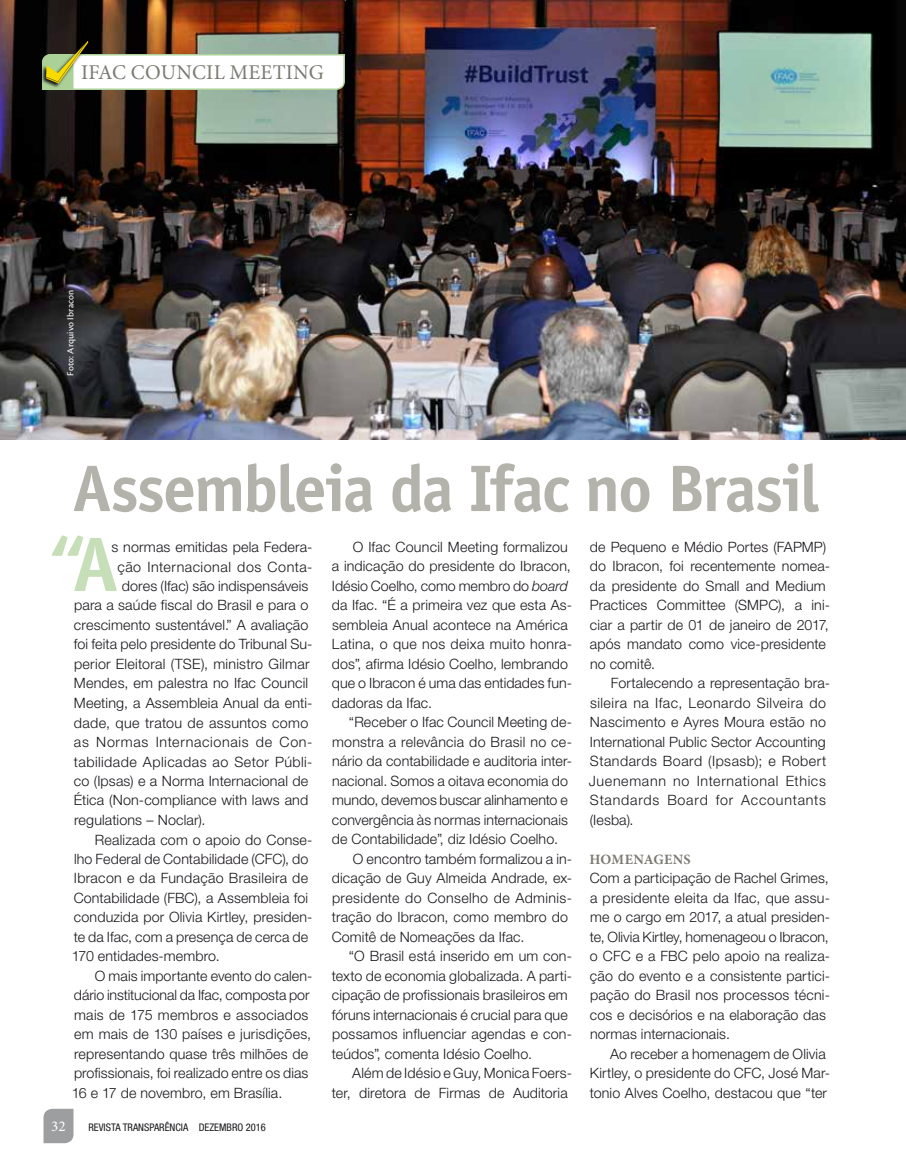
<style>
.page{position:relative;width:906px;height:1170px;background:#fff}
.page>*{position:absolute;margin:0;border:0;box-sizing:border-box;transform-origin:0 0}
.t1{font:700 66px "Officina Sans Std";letter-spacing:-.03em;color:#b4b3ab}
.t2{font:21px "Minion Pro";letter-spacing:.01em;color:#7c7b72}
.t3{font:15px "Minion Pro";color:#fff}
.t4{font:300 14.25px/19.5px "Helvetica Neue";letter-spacing:.01em;color:#1a171c}
.t5{font:300 14.25px/19.5px "Helvetica Neue";letter-spacing:.03em;color:#1a171c}
.t6{font:300 14.25px "Helvetica Neue";letter-spacing:.045em;color:#1a171c}
.t7{font:300 14.25px "Helvetica Neue";letter-spacing:.035em;color:#1a171c}
.t8{font:700 14.25px "Minion Pro";letter-spacing:.01em;color:#7c7b72}
.t9{font:condensed 10.5px "Helvetica Neue";color:#1a171c}
.t10{font:9.75px "Cronos Pro Capt";letter-spacing:.01em;color:#fff}
.s1{font-style:italic}
</style>
<div class="page">
<img style="left:0;top:0;width:906px;height:440px">
<svg style="left:52px;top:535px;width:65px;height:56px"></svg>
<svg style="left:44px;top:1109px;width:30px;height:34px"></svg>
<svg style="left:41px;top:40px;width:48px;height:1px"></svg>
<svg style="left:41px;top:41px;width:305px;height:50px"></svg>
<h2 class="t2" style="left:81px;top:60px;width:164px">IFAC COUNCIL MEE</h2>
<h2 class="t2" style="left:273px;top:60px;width:53px">TING</h2>
<p class="t10" style="left:65px;top:376px;width:88px;rotate:-90deg">Foto: Arquivo Ibracon</p>
<h1 class="t1" style="left:72px;top:447px;width:749px">Assembleia da Ifac no Brasil</h1>
<p class="t4" style="left:111px;top:537px;width:203px">s normas emitidas pela Federa-</p>
<p class="t7" style="left:117px;top:558px;width:197px">ção Internacional dos Conta-</p>
<p class="t4" style="left:122px;top:576px;width:188px">dores (Ifac) são indispensáveis</p>
<p class="t4" style="left:74px;top:595px;width:236px">para a saúde fiscal do Brasil e para o</p>
<p class="t4" style="left:74px;top:615px;width:236px">crescimento sustentável.” A avaliação</p>
<p class="t4" style="left:74px;top:634px;width:240px">foi feita pelo presidente do Tribunal Su-</p>
<p class="t4" style="left:74px;top:654px;width:237px">perior Eleitoral (TSE), ministro Gilmar</p>
<p class="t4" style="left:74px;top:673px;width:236px">Mendes, em palestra no Ifac Council</p>
<p class="t4" style="left:74px;top:693px;width:240px">Meeting, a Assembleia Anual da enti-</p>
<p class="t4" style="left:74px;top:712px;width:236px">dade, que tratou de assuntos como</p>
<p class="t6" style="left:74px;top:733px;width:240px">as Normas Internacionais de Con-</p>
<p class="t5" style="left:74px;top:751px;width:240px">tabilidade Aplicadas ao Setor Públi-</p>
<p class="t4" style="left:74px;top:771px;width:236px">co (Ipsas) e a Norma Internacional de</p>
<p class="t4" style="left:74px;top:790px;width:236px">Ética (Non-compliance with laws and</p>
<p class="t4" style="left:74px;top:810px;width:133px">regulations – Noclar).</p>
<p class="t4" style="left:95px;top:829px;width:219px">Realizada com o apoio do Conse-</p>
<p class="t4" style="left:74px;top:849px;width:236px">lho Federal de Contabilidade (CFC), do</p>
<p class="t4" style="left:74px;top:868px;width:236px">Ibracon e da Fundação Brasileira de</p>
<p class="t4" style="left:74px;top:888px;width:236px">Contabilidade (FBC), a Assembleia foi</p>
<p class="t4" style="left:74px;top:907px;width:240px">conduzida por Olivia Kirtley, presiden-</p>
<p class="t4" style="left:74px;top:927px;width:236px">te da Ifac, com a presença de cerca de</p>
<p class="t4" style="left:72px;top:946px;width:150px">170 entidades--membro.</p>
<p class="t4" style="left:95px;top:966px;width:219px">O mais importante evento do calen-</p>
<p class="t4" style="left:74px;top:985px;width:237px">dário institucional da Ifac, composta por</p>
<p class="t4" style="left:74px;top:1005px;width:236px">mais de 175 membros e associados</p>
<p class="t4" style="left:74px;top:1024px;width:239px">em mais de 130 países e jurisdições,</p>
<p class="t4" style="left:74px;top:1044px;width:236px">representando quase três milhões de</p>
<p class="t4" style="left:74px;top:1063px;width:236px">profissionais, foi realizado entre os dias</p>
<p class="t4" style="left:72px;top:1083px;width:212px">16 e 17 de novembro, em Brasília.</p>
<p class="t4" style="left:590px;top:537px;width:242px">de Pequeno e Médio Portes (FAPMP) do Ibracon, foi recentemente nomea&shy;da presidente do Small and Medium<br>Practices Committee (SMPC), a ini&shy;ciar a partir de 01 de janeiro de 2017, após mandato como vice- presidente no comitê.</p>
<p class="t5" style="left:589px;top:673px;width:243px;text-indent:22px">Fortalecendo a representação bra&shy;sileira na Ifac, Leonardo Silveira do<br>Nascimento e Ayres Moura estão no<br>International Public Sector Accounting<br>Standards Board (Ipsasb); e Robert<br>Juenemann no International Ethics<br>Standards Board for Accountants (Iesba).</p>
<p class="t8" style="left:590px;top:851px;width:103px">HOMENAGENS</p>
<p class="t4" style="left:590px;top:868px;width:242px">Com a participação de Rachel Grimes, a presidente eleita da Ifac, que assu&shy;me o cargo em 2017, a atual presiden&shy;te, Olivia Kirtley, homenageou o Ibracon, o CFC e a FBC pelo apoio na realiza&shy;ção do evento e a consistente partici&shy;pação do Brasil nos processos técni&shy;cos e decisórios e na elaboração das normas internacionais.</p>
<p class="t4" style="left:590px;top:1043px;width:242px;text-indent:20px">Ao receber a homenagem de Olivia<br>Kirtley, o presidente do CFC, José Mar&shy;tonio Alves Coelho, destacou que “ter</p>
<p class="t4" style="left:332px;top:537px;width:242px;text-indent:21px">O Ifac Council Meeting formalizou a indicação do presidente do Ibracon, Idésio Coelho, como membro do <span class="s1">board </span>da Ifac. “É a primeira vez que esta As&shy;sembleia Anual acontece na América Latina, o que nos deixa muito honra&shy;dos”, afirma Idésio Coelho, lembrando que o Ibracon é uma das entidades fun&shy;dadoras da Ifac.</p>
<p class="t4" style="left:349px;top:712px;width:225px">“Receber o Ifac Council Meeting de-</p>
<p class="t4" style="left:332px;top:732px;width:241px">monstra a relevância do Brasil no ce-</p>
<p class="t4" style="left:332px;top:751px;width:241px">nário da contabilidade e auditoria inter-</p>
<p class="t4" style="left:332px;top:771px;width:237px">nacional. Somos a oitava economia do</p>
<p class="t4" style="left:332px;top:790px;width:237px">mundo, devemos buscar alinhamento e</p>
<p class="t4" style="left:332px;top:810px;width:237px">convergência às normas internacionais</p>
<p class="t4" style="left:332px;top:829px;width:228px">de Contabilidade”, diz Idésio Coelho.</p>
<p class="t4" style="left:353px;top:849px;width:221px">O encontro também formalizou a in-</p>
<p class="t4" style="left:332px;top:868px;width:239px">dicação de Guy Almeida Andrade, ex-</p>
<p class="t4" style="left:332px;top:888px;width:241px">presidente do Conselho de Adminis-</p>
<p class="t4" style="left:332px;top:907px;width:238px">tração do Ibracon, como membro do</p>
<p class="t4" style="left:332px;top:927px;width:194px">Comitê de Nomeações da Ifac.</p>
<p class="t4" style="left:349px;top:946px;width:225px">“O Brasil está inserido em um con-</p>
<p class="t4" style="left:332px;top:966px;width:242px">texto de economia globalizada. A parti-</p>
<p class="t4" style="left:332px;top:985px;width:237px">cipação de profissionais brasileiros em</p>
<p class="t4" style="left:332px;top:1005px;width:237px">fóruns internacionais é crucial para que</p>
<p class="t4" style="left:332px;top:1024px;width:241px">possamos influenciar agendas e con-</p>
<p class="t4" style="left:332px;top:1044px;width:202px">teúdos”, comenta Idésio Coelho.</p>
<p class="t4" style="left:352px;top:1063px;width:221px">Além de Idésio e Guy, Monica Foers-</p>
<p class="t4" style="left:332px;top:1083px;width:237px">ter, diretora de Firmas de Auditoria</p>
<p class="t3" style="left:51px;top:1117px;width:16px">32</p>
<p class="t9" style="left:88px;top:1121px;width:145px">REVISTA TRANSPARÊNCIA DEZEMBRO</p>
<p class="t9" style="left:246px;top:1121px;width:22px">2016</p>
</div>
